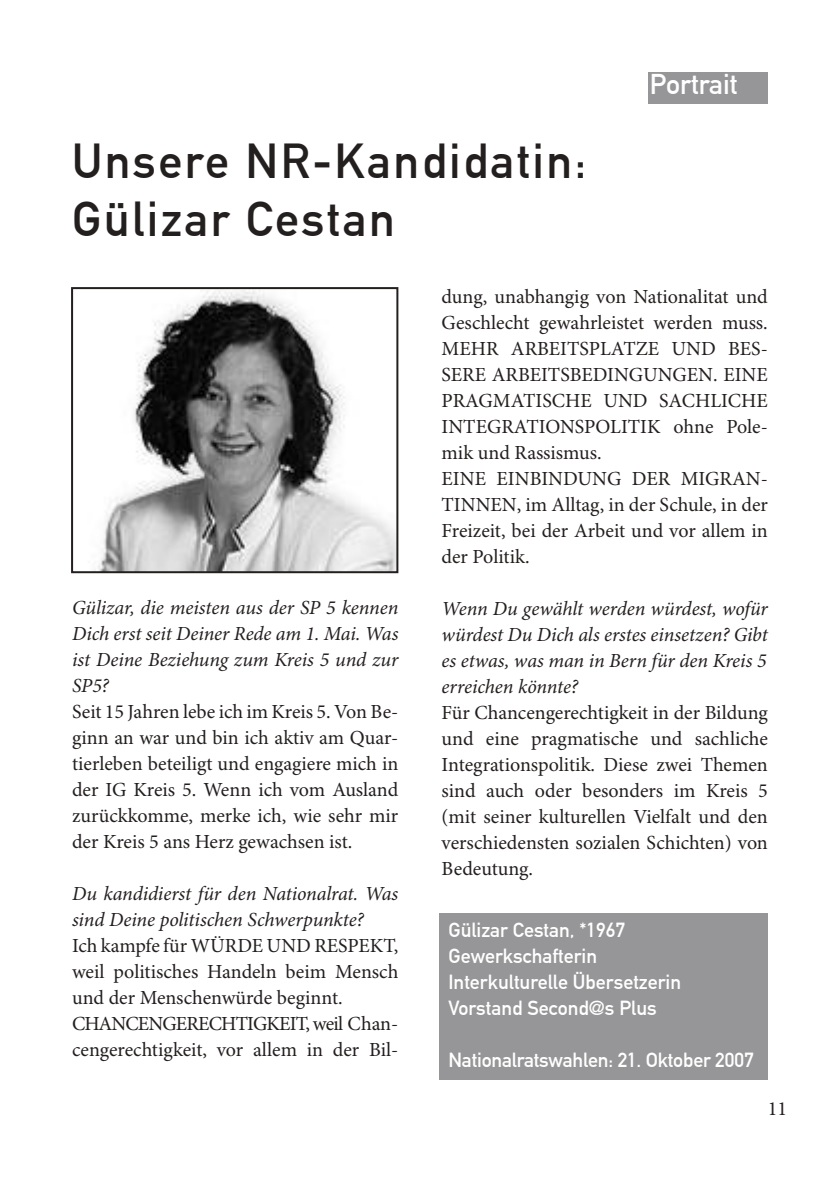
<style>
.page{position:relative;width:840px;height:1191px;background:#fff}
.page>*{position:absolute;margin:0;border:0;box-sizing:border-box;transform-origin:0 0}
.t1{font:48px/57.6px "DIN Mittelschrift LT";letter-spacing:.05em;color:#241f1f}
.t2{font:28px "DIN Mittelschrift LT";color:#fff}
.t3{font:20px/26px "Minion Pro";color:#241f1f;text-align:justify}
.t4{font:italic 20px/26px "Minion Pro";letter-spacing:-.005em;color:#241f1f;text-align:justify}
.t5{font:20px/26px "DIN Mittelschrift LT";color:#fff}
</style>
<div class="page">
<div style="left:647px;top:72px;width:120px;height:32px;background:#969698"></div>
<img style="left:94px;top:290px;width:301px;height:280px">
<div style="left:71px;top:287px;width:327px;height:286px;border:2px solid #241f1f"></div>
<div style="left:439px;top:913px;width:328px;height:166px;background:#969698"></div>
<h1 class="t1" style="left:72px;top:133px;width:515px">Unsere NR-Kandidatin:<br>Gülizar Cestan</h1>
<h2 class="t2" style="left:649px;top:68px;width:89px">Portrait</h2>
<p class="t4" style="left:72px;top:595px;width:327px">Gülizar, die meisten aus der SP 5 kennen Dich erst seit Deiner Rede am 1. Mai. Was ist Deine Beziehung zum Kreis 5 und zur SP5?</p>
<p class="t3" style="left:72px;top:699px;width:327px">Seit 15 Jahren lebe ich im Kreis 5. Von Be&shy;ginn an war und bin ich aktiv am Quar&shy;tierleben beteiligt und engagiere mich in der IG Kreis 5. Wenn ich vom Ausland zurückkomme, merke ich, wie sehr mir der Kreis 5 ans Herz gewachsen ist.</p>
<p class="t4" style="left:72px;top:881px;width:327px">Du kandidierst für den Nationalrat. Was sind Deine politischen Schwerpunkte?</p>
<p class="t3" style="left:72px;top:933px;width:327px;text-align:left">Ich kampfe für WÜRDE UND RESPEKT, weil politisches Handeln beim Mensch und der Menschenwürde beginnt.<br>CHANCENGERECHTIGKEIT, weil Chan&shy;cengerechtigkeit, vor allem in der Bil-</p>
<p class="t3" style="left:441px;top:284px;width:327px;text-align:left">dung, unabhangig von Nationalitat und<br>Geschlecht gewahrleistet werden muss.<br>MEHR ARBEITSPLATZE UND BES-<br>SERE ARBEITSBEDINGUNGEN. EINE<br>PRAGMATISCHE UND SACHLICHE<br>INTEGRATIONSPOLITIK ohne Pole&shy;mik und Rassismus.<br>EINE EINBINDUNG DER MIGRAN-<br>TINNEN, im Alltag, in der Schule, in der<br>Freizeit, bei der Arbeit und vor allem in der Politik.</p>
<p class="t4" style="left:441px;top:596px;width:327px">Wenn Du gewählt werden würdest, wofür würdest Du Dich als erstes einsetzen? Gibt es etwas, was man in Bern für den Kreis 5 erreichen könnte?</p>
<p class="t3" style="left:441px;top:700px;width:327px">Für Chancengerechtigkeit in der Bildung und eine pragmatische und sachliche Integrationspolitik. Diese zwei Themen sind auch oder besonders im Kreis 5 (mit seiner kulturellen Vielfalt und den verschiedensten sozialen Schichten) von Bedeutung.</p>
<p class="t5" style="left:448px;top:916px;width:234px">Gülizar Cestan, *1967<br>Gewerkschafterin<br>Interkulturelle Übersetzerin<br>Vorstand Second@s Plus</p>
<p class="t5" style="left:448px;top:1046px;width:306px">Nationalratswahlen: 21. Oktober 2007</p>
<p class="t3" style="left:767px;top:1096px;width:21px">11</p>
</div>
